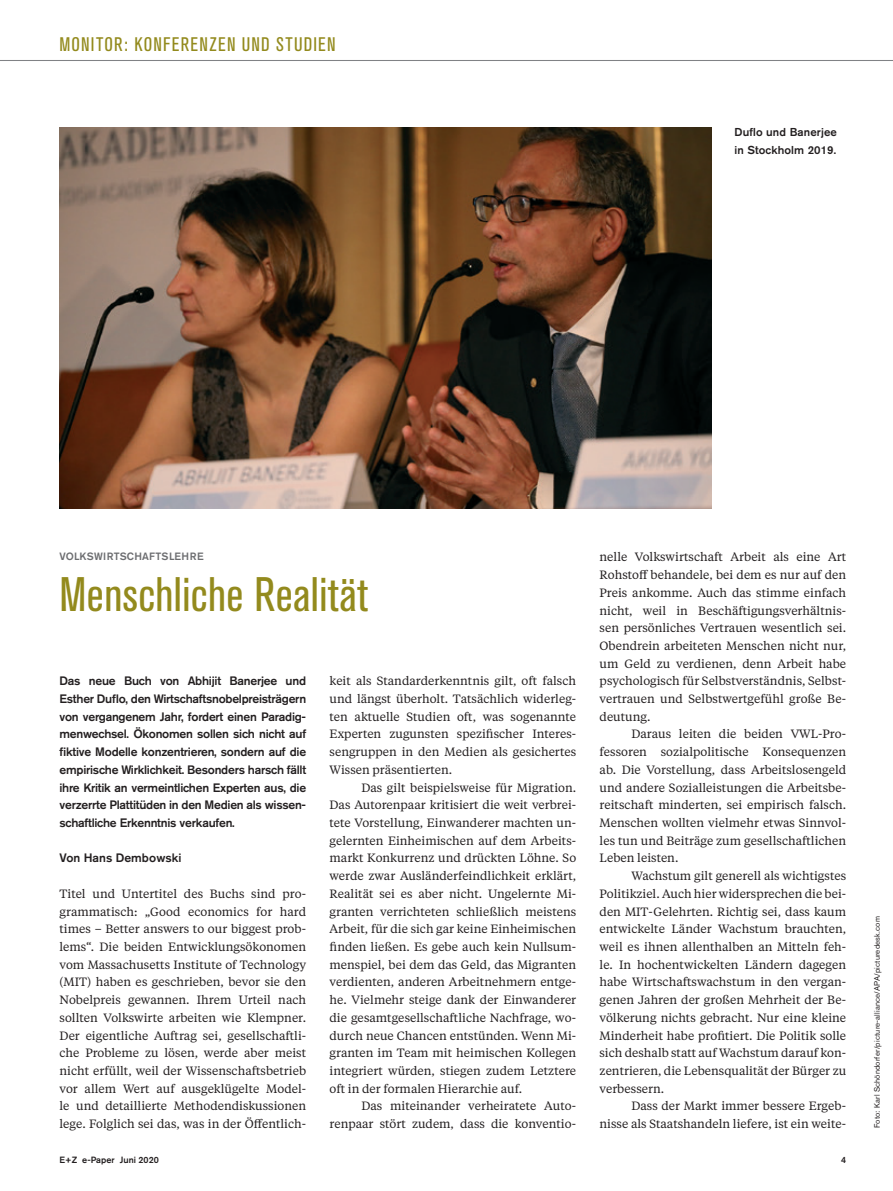
<style>
.page{position:relative;width:893px;height:1191px;background:#fff}
.page>*{position:absolute;margin:0;border:0;box-sizing:border-box;transform-origin:0 0}
.t1{font:condensed 48px "Akzidenz Grotesk BE";letter-spacing:.01em;color:#938a1d}
.t2{font:condensed 19.5px "Akzidenz Grotesk BE";letter-spacing:.065em;color:#938a1d}
.t3{font:500 12.15px/17.7px "Akzidenz Grotesk BE";letter-spacing:-.02em;color:#231f20;text-align:justify}
.t4{font:500 12.15px "Akzidenz Grotesk BE";color:#231f20}
.t5{font:12px/17.7px "Tiempos Text";color:#231f20;text-align:justify}
.t6{font:500 11.4px/17.7px "Akzidenz Grotesk BE";letter-spacing:.01em;color:#231f20}
.t7{font:500 10.5px "Akzidenz Grotesk BE";letter-spacing:.015em;color:#6c6d70}
.t8{font:500 9px "Akzidenz Grotesk BE";color:#231f20}
.t9{font:7.8px "Akzidenz Grotesk BE";letter-spacing:.02em;color:#231f20}
</style>
<div class="page">
<hr style="left:0;top:60px;width:893px;height:1px;background:#808285">
<img style="left:60px;top:128px;width:651px;height:380px">
<h2 class="t2" style="left:60px;top:33px;width:278px">MONITOR: KONFERENZEN UND STUDIEN</h2>
<p class="t6" style="left:735px;top:123px;width:104px">Duflo und Banerjee in Stockholm 2019.</p>
<p class="t7" style="left:60px;top:550px;width:146px">VOLKSWIRTSCHAFTSLEHRE</p>
<h1 class="t1" style="left:60px;top:567px;width:310px">Menschliche Realität</h1>
<p class="t3" style="left:60px;top:672px;width:248px">Das neue Buch von Abhijit Banerjee und Esther Duflo, den Wirtschaftsnobelpreisträgern von vergangenem Jahr, fordert einen Paradig&shy;menwechsel. Ökonomen sollen sich nicht auf fiktive Modelle konzentrieren, sondern auf die empirische Wirklichkeit. Besonders harsch fällt ihre Kritik an vermeintlichen Experten aus, die verzerrte Plattitüden in den Medien als wissen&shy;schaftliche Erkenntnis verkaufen.</p>
<p class="t4" style="left:60px;top:850px;width:123px">Von Hans Dembowski</p>
<p class="t5" style="left:60px;top:884px;width:248px">Titel und Untertitel des Buchs sind pro&shy;grammatisch: „Good economics for hard times – Better answers to our biggest prob&shy;lems“. Die beiden Entwicklungsökonomen vom Massachusetts Institute of Technology (MIT) haben es geschrieben, bevor sie den Nobelpreis gewannen. Ihrem Urteil nach sollten Volkswirte arbeiten wie Klempner.<br>Der eigentliche Auftrag sei, gesellschaftli&shy;che Probleme zu lösen, werde aber meist nicht erfüllt, weil der Wissenschaftsbetrieb vor allem Wert auf ausgeklügelte Model&shy;le und detaillierte Methodendiskussionen lege. Folglich sei das, was in der Öffentlich-</p>
<p class="t5" style="left:330px;top:671px;width:248px">keit als Standarderkenntnis gilt, oft falsch und längst überholt. Tatsächlich widerleg&shy;ten aktuelle Studien oft, was sogenannte Experten zugunsten spezifischer Interes&shy;sengruppen in den Medien als gesichertes Wissen präsentierten.</p>
<p class="t5" style="left:330px;top:778px;width:248px;text-indent:32px">Das gilt beispielsweise für Migration.<br>Das Autorenpaar kritisiert die weit verbrei&shy;tete Vorstellung, Einwanderer machten un&shy;gelernten Einheimischen auf dem Arbeits&shy;markt Konkurrenz und drückten Löhne. So werde zwar Ausländerfeindlichkeit erklärt, Realität sei es aber nicht. Ungelernte Mi&shy;granten verrichteten schließlich meistens Arbeit, für die sich gar keine Einheimischen finden ließen. Es gebe auch kein Nullsum&shy;menspiel, bei dem das Geld, das Migranten verdienten, anderen Arbeitnehmern entge&shy;he. Vielmehr steige dank der Einwanderer die gesamtgesellschaftliche Nachfrage, wo&shy;durch neue Chancen entstünden. Wenn Mi&shy;granten im Team mit heimischen Kollegen integriert würden, stiegen zudem Letztere oft in der formalen Hierarchie auf.</p>
<p class="t5" style="left:330px;top:1096px;width:248px;text-align:right">Das miteinander verheiratete Auto&shy;renpaar stört zudem, dass die konventio-</p>
<p class="t5" style="left:600px;top:548px;width:248px">nelle Volkswirtschaft Arbeit als eine Art Rohstoff behandele, bei dem es nur auf den Preis ankomme. Auch das stimme einfach nicht, weil in Beschäftigungsverhältnis&shy;sen persönliches Vertrauen wesentlich sei.<br>Obendrein arbeiteten Menschen nicht nur, um Geld zu verdienen, denn Arbeit habe psychologisch für Selbstverständnis, Selbst&shy;vertrauen und Selbstwertgefühl große Be&shy;deutung.</p>
<p class="t5" style="left:600px;top:725px;width:248px;text-indent:32px">Daraus leiten die beiden VWL-Pro&shy;fessoren sozialpolitische Konsequenzen ab. Die Vorstellung, dass Arbeitslosengeld und andere Sozialleistungen die Arbeitsbe&shy;reitschaft minderten, sei empirisch falsch.<br>Menschen wollten vielmehr etwas Sinnvol&shy;les tun und Beiträge zum gesellschaftlichen Leben leisten.</p>
<p class="t5" style="left:600px;top:866px;width:248px;text-indent:32px">Wachstum gilt generell als wichtigstes Politikziel. Auch hier widersprechen die bei&shy;den MIT-Gelehrten. Richtig sei, dass kaum entwickelte Länder Wachstum brauchten, weil es ihnen allenthalben an Mitteln feh&shy;le. In hochentwickelten Ländern dagegen habe Wirtschaftswachstum in den vergan&shy;genen Jahren der großen Mehrheit der Be&shy;völkerung nichts gebracht. Nur eine kleine Minderheit habe profitiert. Die Politik solle sich deshalb statt auf Wachstum darauf kon&shy;zentrieren, die Lebensqualität der Bürger zu verbessern.</p>
<p class="t5" style="left:600px;top:1096px;width:248px;text-align:right">Dass der Markt immer bessere Ergeb-<br>nisse als Staatshandeln liefere, ist ein weite-</p>
<p class="t8" style="left:60px;top:1154px;width:101px">E+Z e-Paper Juni 2020</p>
<p class="t8" style="left:841px;top:1154px;width:7px">4</p>
<p class="t9" style="left:872px;top:1128px;width:213px;rotate:-90deg">Foto: Karl Schöndorfer/picture-alliance/APA/picturedesk.com</p>
</div>
